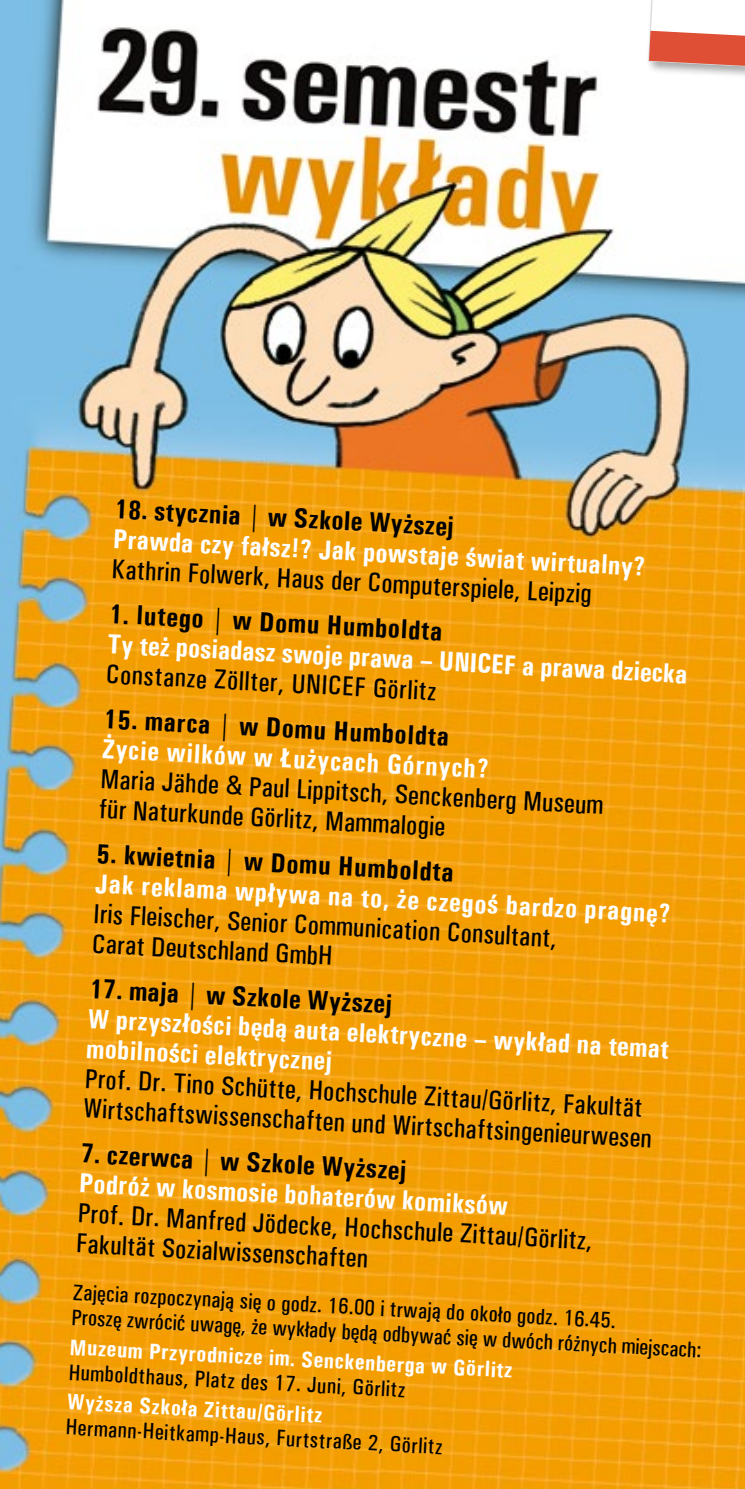
<style>
.page{position:relative;width:745px;height:1489px;background:#fff}
.page>*{position:absolute;margin:0;border:0;box-sizing:border-box;transform-origin:0 0}
.t1{font:500 condensed 27.5px/30px "Univers";color:#000}
.t2{font:700 condensed 27.5px/30px "Univers";color:#fff}
.t3{font:700 condensed 27.5px "Univers";color:#000}
.t4{font:500 condensed 22.5px/25px "Univers";color:#000}
.t5{font:700 condensed 22.5px "Univers";color:#fff}
</style>
<div class="page">
<img style="left:0;top:0;width:744px;height:1488px">
<div style="left:645px;top:0;width:99px;height:80px;background:#000;opacity:.35"></div>
<svg style="left:647px;top:0;width:97px;height:68px"></svg>
<p class="t3" style="left:116px;top:492px;width:341px;rotate:3deg">18. stycznia | w Szkole Wyższej</p>
<p class="t2" style="left:114px;top:523px;width:534px;rotate:3deg">Prawda czy fałsz!? Jak powstaje świat wirtualny?</p>
<p class="t1" style="left:112px;top:553px;width:482px;rotate:3deg">Kathrin Folwerk, Haus der Computerspiele, Leipzig</p>
<p class="t3" style="left:110px;top:597px;width:335px;rotate:3deg">1. lutego | w Domu Humboldta</p>
<p class="t2" style="left:108px;top:628px;width:581px;rotate:3deg">Ty też posiadasz swoje prawa – UNICEF a prawa dziecka</p>
<p class="t1" style="left:107px;top:658px;width:332px;rotate:3deg">Constanze Zöllter, UNICEF Görlitz</p>
<p class="t3" style="left:105px;top:701px;width:347px;rotate:3deg">15. marca | w Domu Humboldta</p>
<p class="t2" style="left:103px;top:733px;width:388px;rotate:3deg">Życie wilków w Łużycach Górnych?</p>
<p class="t1" style="left:101px;top:763px;width:504px;rotate:3deg">Maria Jähde &amp; Paul Lippitsch, Senckenberg Museum für Naturkunde Görlitz, Mammalogie</p>
<p class="t3" style="left:97px;top:836px;width:359px;rotate:3deg">5. kwietnia | w Domu Humboldta</p>
<p class="t2" style="left:96px;top:868px;width:577px;rotate:3deg">Jak reklama wpływa na to, że czegoś bardzo pragnę?</p>
<p class="t1" style="left:94px;top:898px;width:465px;rotate:3deg">Iris Fleischer, Senior Communication Consultant,<br>Carat Deutschland GmbH</p>
<p class="t3" style="left:90px;top:971px;width:304px;rotate:3deg">17. maja | w Szkole Wyższej</p>
<p class="t2" style="left:89px;top:1002px;width:582px;rotate:3deg">W przyszłości będą auta elektryczne – wykład na temat mobilności elektrycznej</p>
<p class="t1" style="left:86px;top:1063px;width:570px;rotate:3deg">Prof. Dr. Tino Schütte, Hochschule Zittau/Görlitz, Fakultät<br>Wirtschaftswissenschaften und Wirtschaftsingenieurwesen</p>
<p class="t3" style="left:82px;top:1136px;width:327px;rotate:3deg">7. czerwca | w Szkole Wyższej</p>
<p class="t2" style="left:80px;top:1167px;width:430px;rotate:3deg">Podróż w kosmosie bohaterów komiksów</p>
<p class="t1" style="left:79px;top:1197px;width:516px;rotate:3deg">Prof. Dr. Manfred Jödecke, Hochschule Zittau/Görlitz,<br>Fakultät Sozialwissenschaften</p>
<p class="t4" style="left:73px;top:1279px;width:631px;rotate:3deg">Zajęcia rozpoczynają się o godz. 16.00 i trwają do około godz. 16.45.<br>Proszę zwrócić uwagę, że wykłady będą odbywać się w dwóch różnych miejscach:</p>
<p class="t5" style="left:71px;top:1332px;width:444px;rotate:3deg">Muzeum Przyrodnicze im. Senckenberga w Görlitz</p>
<p class="t4" style="left:69px;top:1359px;width:338px;rotate:3deg">Humboldthaus, Platz des 17. Juni, Görlitz</p>
<p class="t5" style="left:68px;top:1387px;width:257px;rotate:3deg">Wyższa Szkoła Zittau/Görlitz</p>
<p class="t4" style="left:66px;top:1414px;width:378px;rotate:3deg">Hermann-Heitkamp-Haus, Furtstraße 2, Görlitz</p>
</div>
